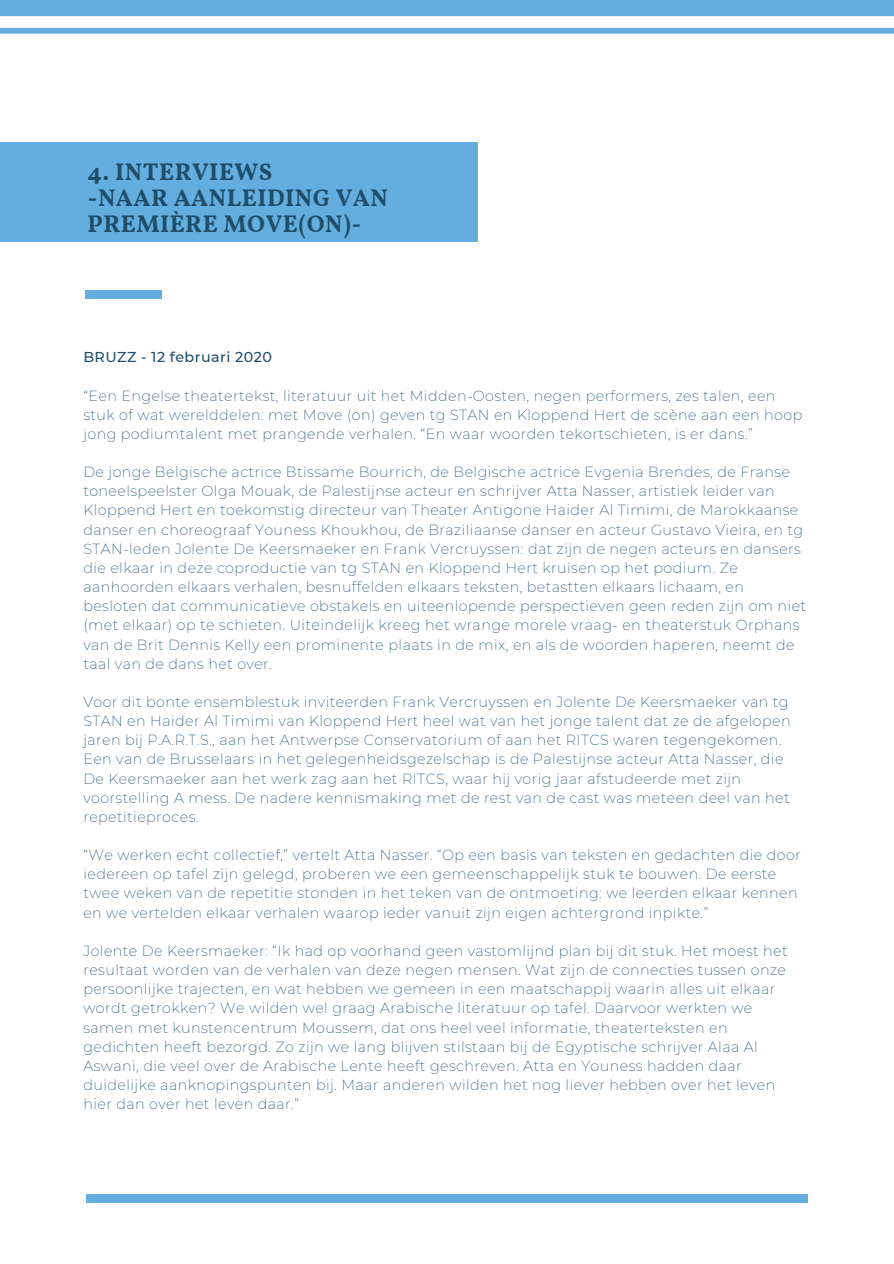
<style>
.page{position:relative;width:894px;height:1264px;background:#fff}
.page>*{position:absolute;margin:0;border:0;box-sizing:border-box;transform-origin:0 0}
.t1{font:700 24px/26px "Vollkorn";letter-spacing:.02em;color:#204e6a}
.t2{font:200 14.25px/19.2px "Montserrat";letter-spacing:.03em;color:#204e6a}
.t3{font:500 14.25px "Montserrat";letter-spacing:.03em;color:#204e6a}
</style>
<div class="page">
<div style="left:86px;top:1194px;width:721px;height:8px;background:#63addf"></div>
<div style="left:0;top:143px;width:478px;height:99px;background:#63addf"></div>
<div style="left:85px;top:291px;width:77px;height:7px;background:#63addf"></div>
<svg style="left:0;top:0;width:893px;height:34px"></svg>
<p class="t1" style="left:87px;top:161px;width:186px">4. INTERVIEWS</p>
<p class="t1" style="left:87px;top:187px;width:302px">-NAAR AANLEIDING VAN<br>PREMIÈRE MOVE(ON)-</p>
<p class="t3" style="left:83px;top:348px;width:190px">BRUZZ - 12 februari 2020</p>
<p class="t2" style="left:83px;top:386px;width:720px">“Een Engelse theatertekst, literatuur uit het Midden-Oosten, negen performers, zes talen, een stuk of wat werelddelen: met Move (on) geven tg STAN en Kloppend Hert de scène aan een hoop jong podiumtalent met prangende verhalen. “En waar woorden tekortschieten, is er dans.”</p>
<p class="t2" style="left:83px;top:462px;width:724px">De jonge Belgische actrice Btissame Bourrich, de Belgische actrice Evgenia Brendes, de Franse toneelspeelster Olga Mouak, de Palestijnse acteur en schrijver Atta Nasser, artistiek leider van Kloppend Hert en toekomstig directeur van Theater Antigone Haider Al Timimi, de Marokkaanse danser en choreograaf Youness Khoukhou, de Braziliaanse danser en acteur Gustavo Vieira, en tg STAN-leden Jolente De Keersmaeker en Frank Vercruyssen: dat zijn de negen acteurs en dansers die elkaar in deze coproductie van tg STAN en Kloppend Hert kruisen op het podium. Ze aanhoorden elkaars verhalen, besnuffelden elkaars teksten, betastten elkaars lichaam, en besloten dat communicatieve obstakels en uiteenlopende perspectieven geen reden zijn om niet (met elkaar) op te schieten. Uiteindelijk kreeg het wrange morele vraag- en theaterstuk Orphans van de Brit Dennis Kelly een prominente plaats in de mix, en als de woorden haperen, neemt de taal van de dans het over.</p>
<p class="t2" style="left:83px;top:692px;width:708px">Voor dit bonte ensemblestuk inviteerden Frank Vercruyssen en Jolente De Keersmaeker van tg STAN en Haider Al Timimi van Kloppend Hert heel wat van het jonge talent dat ze de afgelopen jaren bij P.A.R.T.S., aan het Antwerpse Conservatorium of aan het RITCS waren tegengekomen.<br>Een van de Brusselaars in het gelegenheidsgezelschap is de Palestijnse acteur Atta Nasser, die De Keersmaeker aan het werk zag aan het RITCS, waar hij vorig jaar afstudeerde met zijn voorstelling A mess. De nadere kennismaking met de rest van de cast was meteen deel van het repetitieproces.</p>
<p class="t2" style="left:83px;top:845px;width:718px">“We werken echt collectief,” vertelt Atta Nasser. “Op een basis van teksten en gedachten die door iedereen op tafel zijn gelegd, proberen we een gemeenschappelijk stuk te bouwen. De eerste twee weken van de repetitie stonden in het teken van de ontmoeting: we leerden elkaar kennen en we vertelden elkaar verhalen waarop ieder vanuit zijn eigen achtergrond inpikte.”</p>
<p class="t2" style="left:83px;top:941px;width:705px">Jolente De Keersmaeker: “Ik had op voorhand geen vastomlijnd plan bij dit stuk. Het moest het resultaat worden van de verhalen van deze negen mensen. Wat zijn de connecties tussen onze persoonlijke trajecten, en wat hebben we gemeen in een maatschappij waarin alles uit elkaar wordt getrokken? We wilden wel graag Arabische literatuur op tafel. Daarvoor werkten we samen met kunstencentrum Moussem, dat ons heel veel informatie, theaterteksten en gedichten heeft bezorgd. Zo zijn we lang blijven stilstaan bij de Egyptische schrijver Alaa Al Aswani, die veel over de Arabische Lente heeft geschreven. Atta en Youness hadden daar duidelijke aanknopingspunten bij. Maar anderen wilden het nog liever hebben over het leven hier dan over het leven daar.”</p>
</div>
